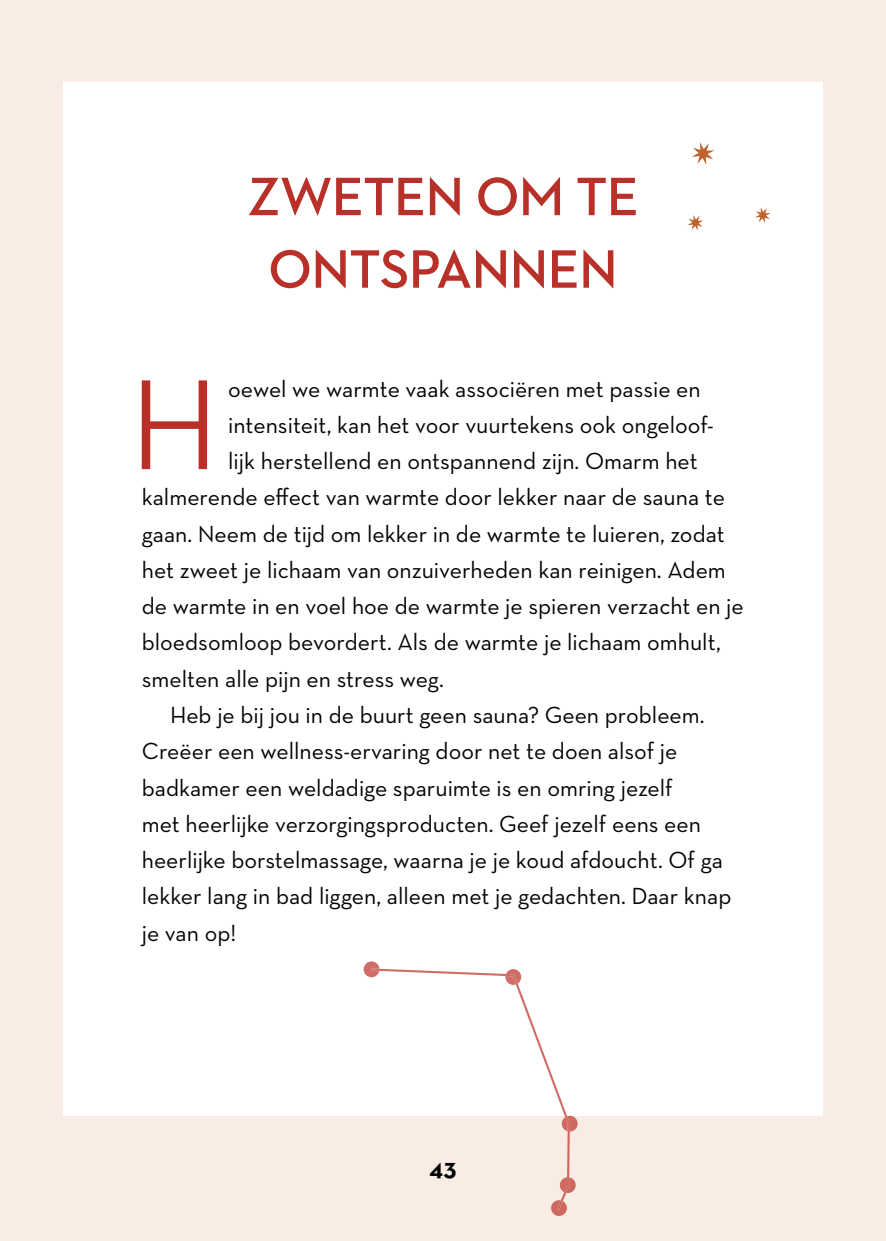
<style>
.page{position:relative;width:886px;height:1241px;background:#fff}
.page>*{position:absolute;margin:0;border:0;box-sizing:border-box;transform-origin:0 0}
.t1{font:500 130.25px "Neutraface 2 Display";color:#b83028}
.t2{font:700 55px/72.5px "Neutraface 2 Display";color:#b83028;text-align:center}
.t3{font:700 25px "Neutra Text";color:#030505}
.t4{font:23.75px "Neutra Text";color:#030505}
</style>
<div class="page">
<div style="left:0;top:0;width:886px;height:1240px;background:#f8ece4"></div>
<div style="left:63px;top:82px;width:760px;height:1033px;background:#fff"></div>
<svg style="left:688px;top:215px;width:15px;height:15px"></svg>
<svg style="left:755px;top:207px;width:15px;height:16px"></svg>
<svg style="left:692px;top:143px;width:22px;height:21px"></svg>
<svg style="left:364px;top:961px;width:214px;height:254px"></svg>
<h2 class="t2" style="left:247px;top:161px;width:392px">ZWETEN OM TE<br>ONTSPANNEN</h2>
<h1 class="t1" style="left:130px;top:353px;width:89px">H</h1>
<p class="t4" style="left:228px;top:374px;width:474px">oewel we warmte vaak associëren met passie en</p>
<p class="t4" style="left:228px;top:410px;width:487px">intensiteit, kan het voor vuurtekens ook ongeloof-</p>
<p class="t4" style="left:228px;top:446px;width:471px">lijk herstellend en ontspannend zijn. Omarm het</p>
<p class="t4" style="left:142px;top:483px;width:585px">kalmerende effect van warmte door lekker naar de sauna te</p>
<p class="t4" style="left:142px;top:519px;width:584px">gaan. Neem de tijd om lekker in de warmte te luieren, zodat</p>
<p class="t4" style="left:142px;top:555px;width:586px">het zweet je lichaam van onzuiverheden kan reinigen. Adem</p>
<p class="t4" style="left:142px;top:591px;width:603px">de warmte in en voel hoe de warmte je spieren verzacht en je</p>
<p class="t4" style="left:142px;top:628px;width:580px">bloedsomloop bevordert. Als de warmte je lichaam omhult,</p>
<p class="t4" style="left:142px;top:664px;width:304px">smelten alle pijn en stress weg.</p>
<p class="t4" style="left:170px;top:700px;width:536px">Heb je bij jou in de buurt geen sauna? Geen probleem.</p>
<p class="t4" style="left:142px;top:736px;width:537px">Creëer een wellness-ervaring door net te doen alsof je</p>
<p class="t4" style="left:142px;top:772px;width:532px">badkamer een weldadige sparuimte is en omring jezelf</p>
<p class="t4" style="left:142px;top:809px;width:561px">met heerlijke verzorgingsproducten. Geef jezelf eens een</p>
<p class="t4" style="left:142px;top:845px;width:583px">heerlijke borstelmassage, waarna je je koud afdoucht. Of ga</p>
<p class="t4" style="left:142px;top:881px;width:591px">lekker lang in bad liggen, alleen met je gedachten. Daar knap</p>
<p class="t4" style="left:142px;top:917px;width:96px">je van op!</p>
<p class="t3" style="left:429px;top:1151px;width:28px">43</p>
</div>
